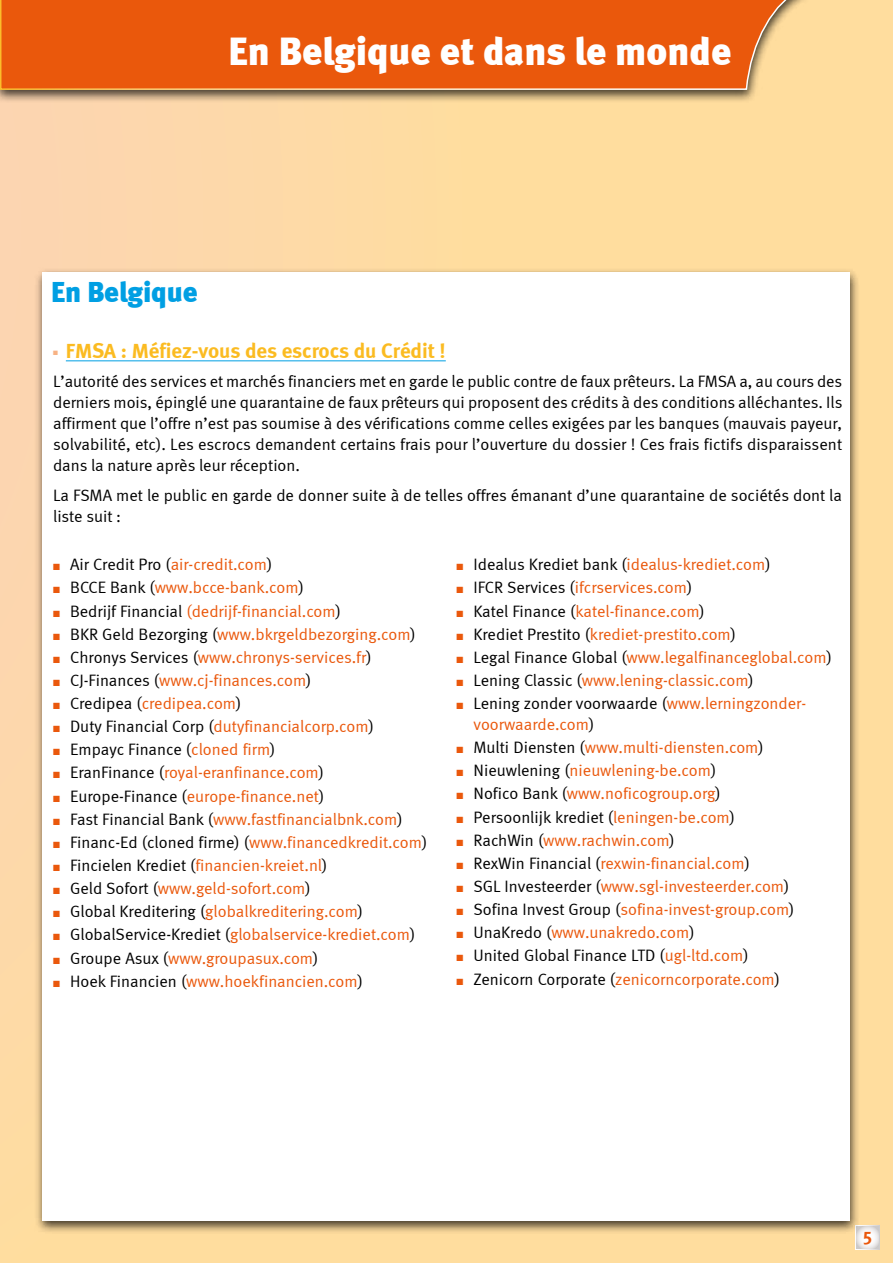
<style>
.page{position:relative;width:893px;height:1263px;background:#fff}
.page>*{position:absolute;margin:0;border:0;box-sizing:border-box;transform-origin:0 0}
.t1{font:900 39px "Meta";color:#fff}
.t2{font:900 28.5px "Meta";letter-spacing:-.005em;color:#009fe3}
.t3{font:21px "Meta Bold LF";color:#fbbb21}
.t4{font:18px "Meta Bold LF";color:#ea580c}
.t5{font:16.5px/23.1px "Meta Normal";color:#ea580c}
.t6{font:16.5px/21px "Meta Normal LF";color:#000;text-align:justify}
.t7{font:6.3px "Dixieland";color:#f7b284}
.s1{font-family:"Dixieland";font-size:9px;color:#ea580c}
.s2{font-family:"Meta Normal";color:#ea580c}
.s3{font-family:"Dixieland";font-size:9px}
.s4{font-family:"Meta Normal LF";color:#000}
</style>
<div class="page">
<div style="left:0;top:0;width:893px;height:1263px;background:linear-gradient(to right,#fdd7ac,#ffdf9a)"></div>
<svg style="left:0;top:103px;width:1px;height:1160px"></svg>
<svg style="left:857px;top:1227px;width:21px;height:21px"></svg>
<div style="left:855px;top:1225px;width:25px;height:25px;border:1px solid #fff"></div>
<div style="left:0;top:0;width:812px;height:103px;background:#000;opacity:.75"></div>
<svg style="left:0;top:0;width:805px;height:91px;background:#e96117"></svg>
<div style="left:34px;top:267px;width:826px;height:967px;background:#000;opacity:.75"></div>
<div style="left:43px;top:272px;width:807px;height:948px;background:#fff"></div>
<hr style="left:66px;top:360px;width:380px;height:1px;background:#009fe3">
<h1 class="t1" style="left:228px;top:28px;width:504px">En Belgique et dans le monde</h1>
<h2 class="t2" style="left:51px;top:275px;width:148px">En Belgique</h2>
<p class="t7" style="left:53px;top:350px;width:6px">P</p>
<p class="t3" style="left:66px;top:338px;width:381px">FMSA : Méfiez-vous des escrocs du Crédit !</p>
<p class="t6" style="left:53px;top:371px;width:791px">L’autorité des services et marchés financiers met en garde le public contre de faux prêteurs. La FMSA a, au cours des derniers mois, épinglé une quarantaine de faux prêteurs qui proposent des crédits à des conditions alléchantes. Ils affirment que l’offre n’est pas soumise à des vérifications comme celles exigées par les banques (mauvais payeur, solvabilité, etc). Les escrocs demandent certains frais pour l’ouverture du dossier ! Ces frais fictifs disparaissent dans la nature après leur réception.</p>
<p class="t6" style="left:53px;top:484px;width:790px">La FSMA met le public en garde de donner suite à de telles offres émanant d’une quarantaine de sociétés dont la liste suit :</p>
<p class="t6" style="left:53px;top:554px;width:221px"><span class="s1">P</span> Air Credit Pro (<span class="s2">air-credit.com</span>)</p>
<p class="t5" style="left:53px;top:576px;width:364px"><span class="s3">P</span> <span class="s4">BCCE Bank (</span>www.bcce-bank.com<span class="s4">)<br></span><span class="s3">P</span> <span class="s4">Bedrijf Financial</span> (dedrijf-financial.com<span class="s4">)<br></span><span class="s3">P</span> <span class="s4">BKR Geld Bezorging (</span>www.bkrgeldbezorging.com<span class="s4">)<br></span><span class="s3">P</span> <span class="s4">Chronys Services (</span>www.chronys-services.fr<span class="s4">)<br></span><span class="s3">P</span> <span class="s4">CJ-Finances (</span>www.cj-finances.com<span class="s4">)<br></span><span class="s3">P</span> <span class="s4">Credipea (</span>credipea.com<span class="s4">)<br></span><span class="s3">P</span> <span class="s4">Duty Financial Corp (</span>dutyfinancialcorp.com<span class="s4">)</span></p>
<p class="t6" style="left:53px;top:739px;width:224px"><span class="s1">P</span> Empayc Finance (<span class="s2">cloned firm</span>)</p>
<p class="t5" style="left:53px;top:761px;width:351px"><span class="s3">P</span> <span class="s4">EranFinance (</span>royal-eranfinance.com<span class="s4">)<br></span><span class="s3">P</span> <span class="s4">Europe-Finance (</span>europe-finance.net<span class="s4">)<br></span><span class="s3">P</span> <span class="s4">Fast Financial Bank (</span>www.fastfinancialbnk.com<span class="s4">)</span></p>
<p class="t6" style="left:53px;top:831px;width:376px"><span class="s1">P</span> Financ-Ed (cloned firme) (<span class="s2">www.financedkredit.com</span>)</p>
<p class="t5" style="left:53px;top:853px;width:364px"><span class="s3">P</span> <span class="s4">Fincielen Krediet (</span>financien-kreiet.nl<span class="s4">)<br></span><span class="s3">P</span> <span class="s4">Geld Sofort (</span>www.geld-sofort.com<span class="s4">)<br></span><span class="s3">P</span> <span class="s4">Global Kreditering (</span>globalkreditering.com<span class="s4">)<br></span><span class="s3">P</span> <span class="s4">GlobalService-Krediet (</span>globalservice-krediet.com<span class="s4">)<br></span><span class="s3">P</span> <span class="s4">Groupe Asux (</span>www.groupasux.com<span class="s4">)<br></span><span class="s3">P</span> <span class="s4">Hoek Financien (</span>www.hoekfinancien.com<span class="s4">)</span></p>
<p class="t6" style="left:456px;top:554px;width:316px"><span class="s1">P</span> Idealus Krediet bank (<span class="s2">idealus-krediet.com</span>)</p>
<p class="t5" style="left:456px;top:576px;width:377px"><span class="s3">P</span> <span class="s4">IFCR Services (</span>ifcrservices.com<span class="s4">)<br></span><span class="s3">P</span> <span class="s4">Katel Finance (</span>katel-finance.com<span class="s4">)<br></span><span class="s3">P</span> <span class="s4">Krediet Prestito (</span>krediet-prestito.com<span class="s4">)<br></span><span class="s3">P</span> <span class="s4">Legal Finance Global (</span>www.legalfinanceglobal.com<span class="s4">)<br></span><span class="s3">P</span> <span class="s4">Lening Classic (</span>www.lening-classic.com<span class="s4">)</span></p>
<p class="t6" style="left:456px;top:693px;width:351px"><span class="s1">P</span> Lening zonder voorwaarde (<span class="s2">www.lerningzonder-</span></p>
<p class="t5" style="left:456px;top:713px;width:309px;text-indent:17px">voorwaarde.com<span class="s4">)<br></span><span class="s3">P</span> <span class="s4">Multi Diensten (</span>www.multi-diensten.com<span class="s4">)<br></span><span class="s3">P</span> <span class="s4">Nieuwlening (</span>nieuwlening-be.com<span class="s4">)<br></span><span class="s3">P</span> <span class="s4">Nofico Bank (</span>www.noficogroup.org<span class="s4">)</span></p>
<p class="t6" style="left:456px;top:806px;width:280px"><span class="s1">P</span> Persoonlijk krediet (<span class="s2">leningen-be.com</span>)</p>
<p class="t5" style="left:456px;top:828px;width:339px"><span class="s3">P</span> <span class="s4">RachWin (</span>www.rachwin.com<span class="s4">)<br></span><span class="s3">P</span> <span class="s4">RexWin Financial (</span>rexwin-financial.com<span class="s4">)<br></span><span class="s3">P</span> <span class="s4">SGL Investeerder (</span>www.sgl-investeerder.com<span class="s4">)<br></span><span class="s3">P</span> <span class="s4">Sofina Invest Group (</span>sofina-invest-group.com<span class="s4">)<br></span><span class="s3">P</span> <span class="s4">UnaKredo (</span>www.unakredo.com<span class="s4">)</span></p>
<p class="t6" style="left:456px;top:945px;width:294px"><span class="s1">P</span> United Global Finance LTD (<span class="s2">ugl-ltd.com</span>)</p>
<p class="t5" style="left:456px;top:967px;width:325px"><span class="s3">P</span> <span class="s4">Zenicorn Corporate (</span>zenicorncorporate.com<span class="s4">)</span></p>
<p class="t4" style="left:862px;top:1227px;width:12px">5</p>
</div>
